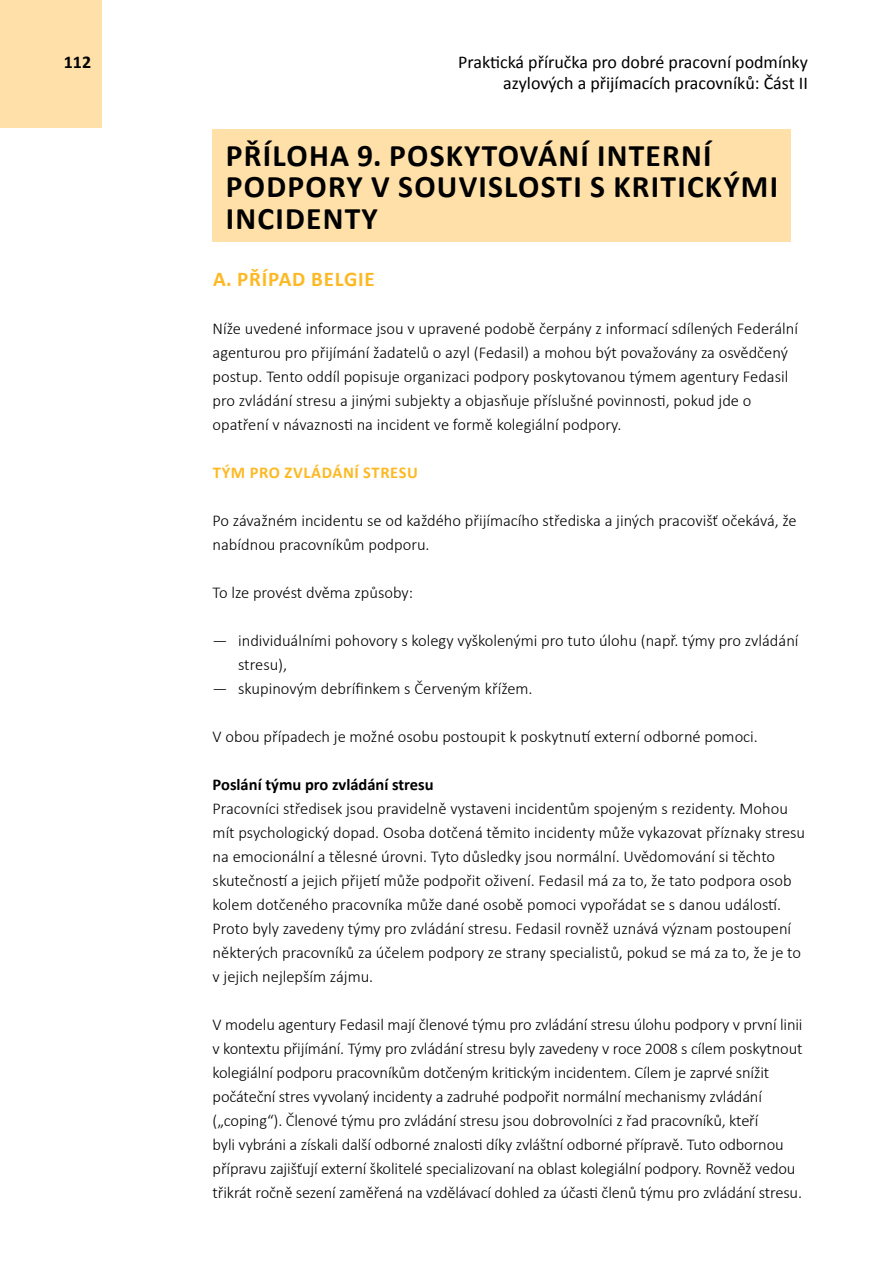
<style>
.page{position:relative;width:893px;height:1263px;background:#fff}
.page>*{position:absolute;margin:0;border:0;box-sizing:border-box;transform-origin:0 0}
.HL2{font:700 31.5px/31.5px "Calibri";letter-spacing:.04em;color:#000}
.HL3{font:700 21px "Calibri";letter-spacing:.04em;color:#fdb924}
.t1{font:18px/21.6px "Calibri";color:#000;text-align:right}
.t2{font:700 18px "Calibri";color:#000}
.text{font:300 16.5px/24px "Calibri";color:#000}
.text-2{font:700 16.5px "Calibri";color:#000}
.text-3{font:700 16.5px "Calibri";letter-spacing:.04em;color:#fdb924}
</style>
<div class="page">
<div style="left:0;top:0;width:102px;height:128px;background:#ffe0a8"></div>
<div style="left:213px;top:129px;width:578px;height:112px;background:#ffe0a8"></div>
<p class="t2" style="left:64px;top:50px;width:29px">112</p>
<p class="t1" style="left:458px;top:51px;width:351px">Praktická příručka pro dobré pracovní podmínky azylových a přijímacích pracovníků: Část II</p>
<h2 class="HL2" style="left:226px;top:139px;width:554px">PŘÍLOHA 9. POSKYTOVÁNÍ INTERNÍ<br>PODPORY V SOUVISLOSTI S KRITICKÝMI<br>INCIDENTY</h2>
<p class="HL3" style="left:213px;top:266px;width:163px">A. PŘÍPAD BELGIE</p>
<p class="text" style="left:213px;top:316px;width:587px">Níže uvedené informace jsou v upravené podobě čerpány z informací sdílených Federální agenturou pro přijímání žadatelů o azyl (Fedasil) a mohou být považovány za osvědčený postup. Tento oddíl popisuje organizaci podpory poskytovanou týmem agentury Fedasil pro zvládání stresu a jinými subjekty a objasňuje příslušné povinnosti, pokud jde o opatření v návaznosti na incident ve formě kolegiální podpory.</p>
<p class="text-3" style="left:213px;top:462px;width:207px">TÝM PRO ZVLÁDÁNÍ STRESU</p>
<p class="text" style="left:213px;top:508px;width:586px">Po závažném incidentu se od každého přijímacího střediska a jiných pracovišť očekává, že nabídnou pracovníkům podporu.</p>
<p class="text" style="left:213px;top:580px;width:202px">To lze provést dvěma způsoby:</p>
<p class="text" style="left:238px;top:628px;width:562px;text-indent:-26px">— individuálními pohovory s kolegy vyškolenými pro tuto úlohu (např. týmy pro zvládání stresu),</p>
<p class="text" style="left:213px;top:676px;width:322px">— skupinovým debrífinkem s Červeným křížem.</p>
<p class="text" style="left:213px;top:724px;width:547px">V obou případech je možné osobu postoupit k poskytnutí externí odborné pomoci.</p>
<p class="text-2" style="left:213px;top:774px;width:223px">Poslání týmu pro zvládání stresu</p>
<p class="text" style="left:213px;top:796px;width:594px">Pracovníci středisek jsou pravidelně vystaveni incidentům spojeným s rezidenty. Mohou mít psychologický dopad. Osoba dotčená těmito incidenty může vykazovat příznaky stresu na emocionální a tělesné úrovni. Tyto důsledky jsou normální. Uvědomování si těchto skutečností a jejich přijetí může podpořit oživení. Fedasil má za to, že tato podpora osob kolem dotčeného pracovníka může dané osobě pomoci vypořádat se s danou událostí.<br>Proto byly zavedeny týmy pro zvládání stresu. Fedasil rovněž uznává význam postoupení některých pracovníků za účelem podpory ze strany specialistů, pokud se má za to, že je to v jejich nejlepším zájmu.</p>
<p class="text" style="left:213px;top:1012px;width:591px">V modelu agentury Fedasil mají členové týmu pro zvládání stresu úlohu podpory v první linii v kontextu přijímání. Týmy pro zvládání stresu byly zavedeny v roce 2008 s cílem poskytnout kolegiální podporu pracovníkům dotčeným kritickým incidentem. Cílem je zaprvé snížit počáteční stres vyvolaný incidenty a zadruhé podpořit normální mechanismy zvládání („coping“). Členové týmu pro zvládání stresu jsou dobrovolníci z řad pracovníků, kteří<br>byli vybráni a získali další odborné znalosti díky zvláštní odborné přípravě. Tuto odbornou přípravu zajišťují externí školitelé specializovaní na oblast kolegiální podpory. Rovněž vedou třikrát ročně sezení zaměřená na vzdělávací dohled za účasti členů týmu pro zvládání stresu.</p>
</div>
